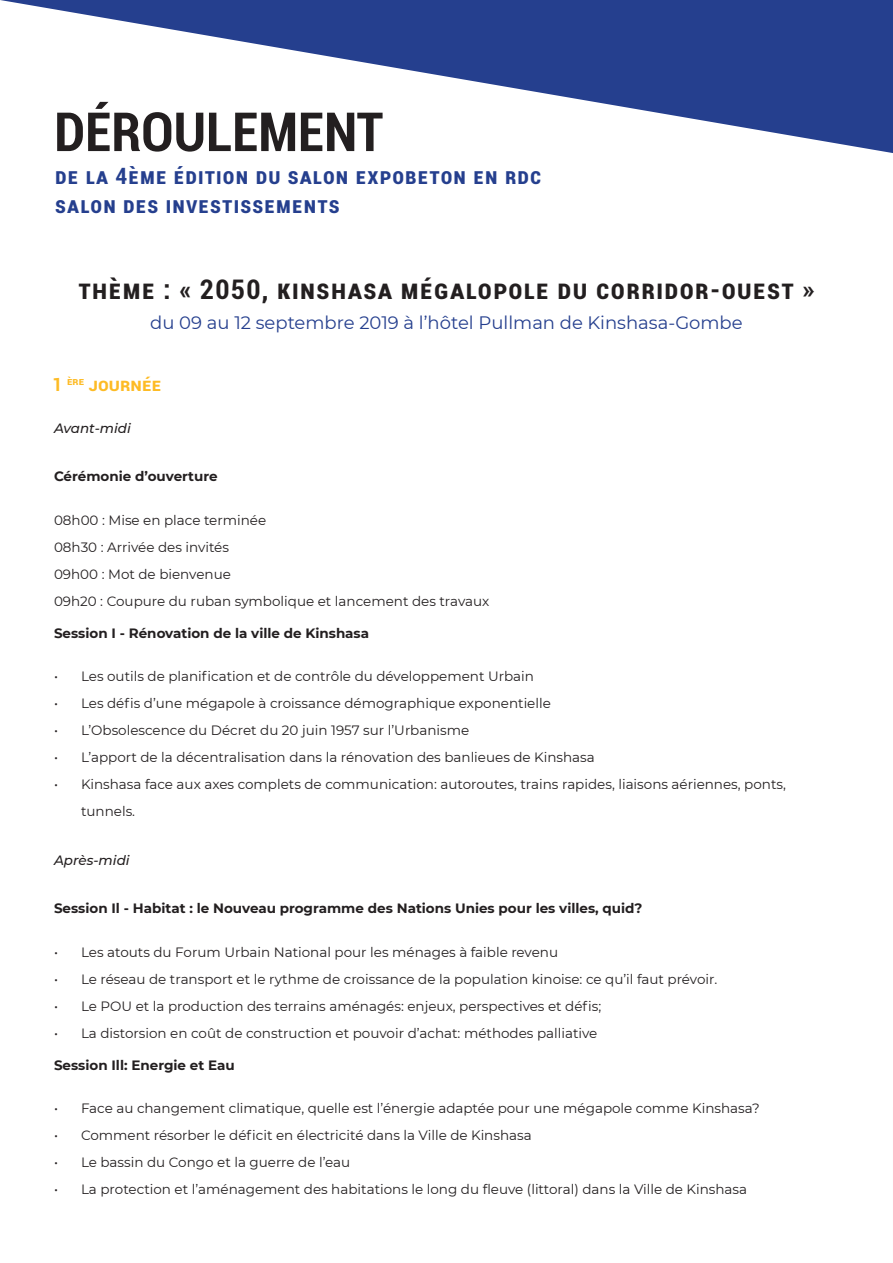
<style>
.page{position:relative;width:893px;height:1263px;background:#fff}
.page>*{position:absolute;margin:0;border:0;box-sizing:border-box;transform-origin:0 0}
.t1{font:700 condensed 54px "Roboto";color:#231f20}
.t2{font:700 condensed 27px "Roboto";letter-spacing:.05em;color:#231f20}
.t3{font:700 condensed 22.5px/28.8px "Roboto";letter-spacing:.05em;color:#253f8e}
.t4{font:18px "Montserrat";color:#253f8e}
.t5{font:700 18px "Roboto";color:#fdbb25}
.t6{font:13.5px/27px "Montserrat";color:#231f20}
.t7{font:700 13.5px "Montserrat";color:#231f20}
.t8{font:italic 500 13.5px "Montserrat";color:#231f20}
</style>
<div class="page">
<svg style="left:0;top:0;width:893px;height:153px"></svg>
<h1 class="t1" style="left:54px;top:107px;width:331px">DÉROULEMENT</h1>
<h3 class="t3" style="left:55px;top:161px;width:488px">de la 4ème édition du salon exPoBeton en rdc salon des investissements</h3>
<h2 class="t2" style="left:78px;top:270px;width:738px">thème : « 2050, kinshasa mégaloPole du corridor-ouest »</h2>
<h3 class="t4" style="left:150px;top:310px;width:594px">du 09 au 12 septembre 2019 à l’hôtel Pullman de Kinshasa-Gombe</h3>
<h3 class="t5" style="left:52px;top:377px;width:111px">1 <sup>ère</sup> journée</h3>
<p class="t8" style="left:54px;top:423px;width:78px">Avant-midi</p>
<p class="t7" style="left:54px;top:471px;width:165px">Cérémonie d’ouverture</p>
<p class="t6" style="left:54px;top:506px;width:437px">08h00 : Mise en place terminée<br>08h30 : Arrivée des invités<br>09h00 : Mot de bienvenue<br>09h20 : Coupure du ruban symbolique et lancement des travaux</p>
<p class="t7" style="left:54px;top:627px;width:317px">Session I - Rénovation de la ville de Kinshasa</p>
<p class="t6" style="left:54px;top:663px;width:481px">• Les outils de planification et de contrôle du développement Urbain</p>
<p class="t6" style="left:54px;top:690px;width:498px">• Les défis d’une mégapole à croissance démographique exponentielle</p>
<p class="t6" style="left:54px;top:717px;width:417px">• L’Obsolescence du Décret du 20 juin 1957 sur l’Urbanisme</p>
<p class="t6" style="left:54px;top:744px;width:542px">• L’apport de la décentralisation dans la rénovation des banlieues de Kinshasa</p>
<p class="t6" style="left:81px;top:771px;width:706px;text-indent:-27px">• Kinshasa face aux axes complets de communication: autoroutes, trains rapides, liaisons aériennes, ponts, tunnels.</p>
<p class="t8" style="left:54px;top:855px;width:77px">Après-midi</p>
<p class="t7" style="left:54px;top:899px;width:590px">Session Il - Habitat : le Nouveau programme des Nations Unies pour les villes, quid?</p>
<p class="t6" style="left:54px;top:938px;width:506px">• Les atouts du Forum Urbain National pour les ménages à faible revenu</p>
<p class="t6" style="left:54px;top:965px;width:665px">• Le réseau de transport et le rythme de croissance de la population kinoise: ce qu’il faut prévoir.</p>
<p class="t6" style="left:54px;top:992px;width:549px">• Le POU et la production des terrains aménagés: enjeux, perspectives et défis;</p>
<p class="t6" style="left:54px;top:1019px;width:545px">• La distorsion en coût de construction et pouvoir d’achat: méthodes palliative</p>
<p class="t7" style="left:54px;top:1055px;width:182px">Session Ill: Energie et Eau</p>
<p class="t6" style="left:54px;top:1095px;width:707px">• Face au changement climatique, quelle est l’énergie adaptée pour une mégapole comme Kinshasa?</p>
<p class="t6" style="left:54px;top:1122px;width:479px">• Comment résorber le déficit en électricité dans la Ville de Kinshasa</p>
<p class="t6" style="left:54px;top:1149px;width:298px">• Le bassin du Congo et la guerre de l’eau</p>
<p class="t6" style="left:54px;top:1176px;width:695px">• La protection et l’aménagement des habitations le long du fleuve (littoral) dans la Ville de Kinshasa</p>
</div>
